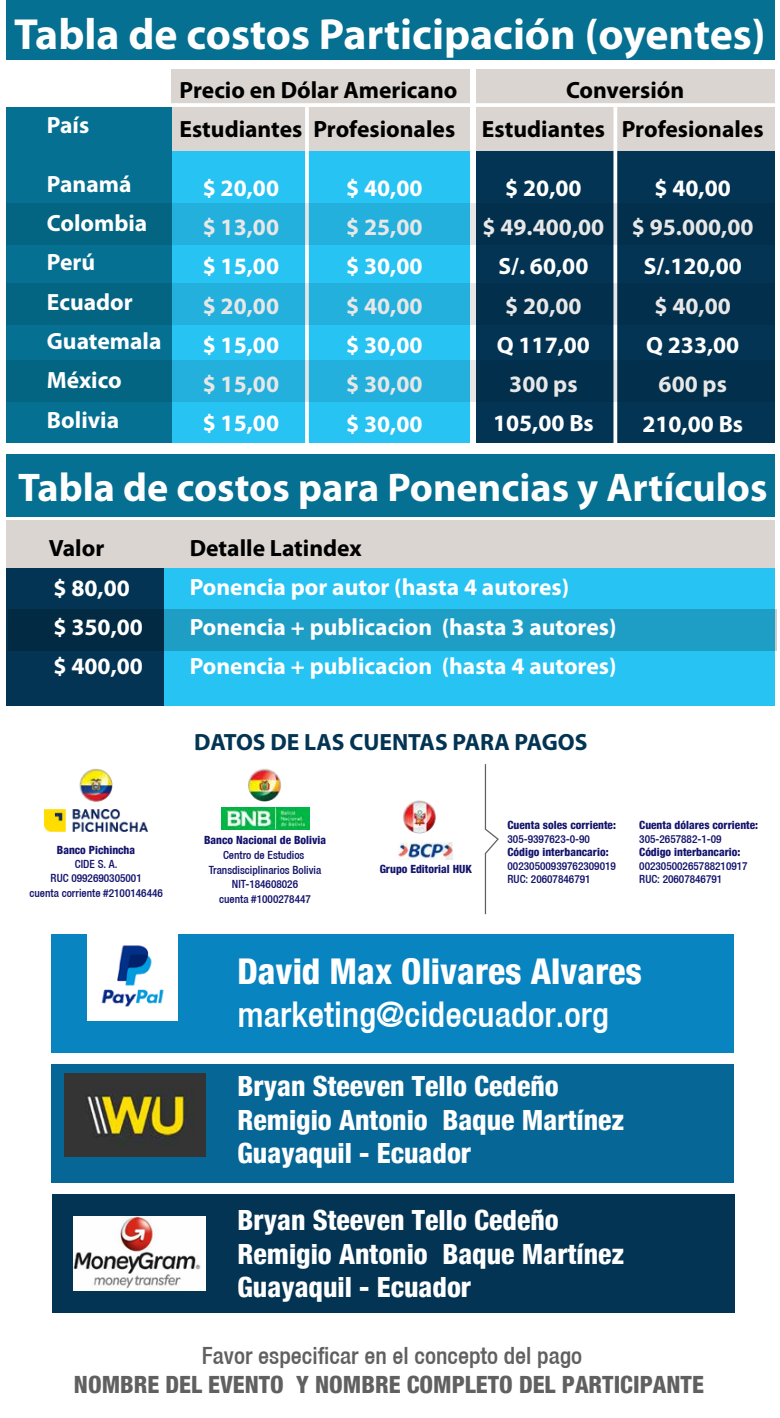
<style>
.page{position:relative;width:780px;height:1418px;background:#fff}
.page>*{position:absolute;margin:0;border:0;box-sizing:border-box;transform-origin:0 0}
.t1{font:700 43.75px "Myriad Pro";color:#fff}
.t2{font:700 40.12px "Myriad Pro";color:#fff}
.t3{font:500 condensed 35.5px "Helvetica 67";color:#fff}
.t4{font:800 condensed 35.5px "Helvetica 87";color:#fff}
.t5{font:800 condensed 27.88px/33.4px "Helvetica 87";color:#fff}
.t6{font:800 condensed 23.75px "Helvetica 87";color:#606060}
.t7{font:500 condensed 23.75px "Helvetica 67";color:#606060}
.t8{font:700 23.5px/39.2px "Myriad Pro";color:#fff}
.t9{font:700 23.5px "Myriad Pro";color:#000}
.t10{font:700 23.5px "Myriad Pro";color:#033453}
.t11{font:500 condensed 11.25px/14.8px "Helvetica 67";color:#14146d}
.t12{font:800 condensed 11.25px "Helvetica 87";color:#14146d}
</style>
<div class="page">
<div style="left:171px;top:70px;width:603px;height:86px;background:#dad5d1"></div>
<div style="left:163px;top:151px;width:307px;height:292px;background:#27c3f3"></div>
<div style="left:163px;top:520px;width:611px;height:185px;background:#27c3f3"></div>
<div style="left:476px;top:151px;width:298px;height:292px;background:#033453"></div>
<div style="left:6px;top:520px;width:157px;height:185px;background:#033453"></div>
<svg style="left:8px;top:609px;width:768px;height:41px;fill:#1f9ec5"></svg>
<div style="left:6px;top:0;width:768px;height:60px;background:#057091"></div>
<div style="left:470px;top:64px;width:6px;height:116px;background:#fff"></div>
<hr style="left:163px;top:103px;width:612px;height:4px;background:#fff">
<div style="left:6px;top:454px;width:768px;height:63px;background:#057091"></div>
<div style="left:6px;top:520px;width:768px;height:48px;background:#dad5d1"></div>
<svg style="left:305px;top:107px;width:4px;height:336px"></svg>
<svg style="left:613px;top:107px;width:4px;height:336px"></svg>
<div style="left:6px;top:107px;width:165px;height:336px;background:#057091"></div>
<svg style="left:6px;top:203px;width:612px;height:41px"></svg>
<svg style="left:6px;top:284px;width:612px;height:41px"></svg>
<svg style="left:6px;top:360px;width:612px;height:41px"></svg>
<div style="left:51px;top:934px;width:682px;height:118px;background:#0884c1"></div>
<div style="left:51px;top:1064px;width:682px;height:118px;background:#066696"></div>
<div style="left:52px;top:1193px;width:683px;height:119px;background:#033453"></div>
<img style="left:87px;top:934px;width:90px;height:86px">
<img style="left:65px;top:1073px;width:140px;height:83px">
<img style="left:74px;top:1216px;width:131px;height:73px">
<img style="left:45px;top:810px;width:102px;height:21px">
<img style="left:221px;top:807px;width:88px;height:22px">
<img style="left:398px;top:842px;width:54px;height:17px">
<img style="left:402px;top:800px;width:34px;height:33px;border-radius:17px">
<img style="left:79px;top:768px;width:34px;height:34px;border-radius:17px">
<img style="left:88px;top:777px;width:15px;height:16px">
<img style="left:248px;top:768px;width:33px;height:33px;border-radius:17px">
<svg style="left:484px;top:764px;width:15px;height:151px"></svg>
<h1 class="t1" style="left:14px;top:10px;width:753px">Tabla de costos Participación (oyentes)</h1>
<p class="t8" style="left:47px;top:106px;width:44px">País</p>
<p class="t8" style="left:47px;top:164px;width:116px">Panamá<br>Colombia<br>Perú<br>Ecuador<br>Guatemala<br>México<br>Bolivia</p>
<p class="t9" style="left:180px;top:77px;width:279px">Precio en Dólar Americano</p>
<p class="t9" style="left:566px;top:76px;width:120px">Conversión</p>
<p class="t9" style="left:179px;top:116px;width:125px">Estudiantes</p>
<p class="t9" style="left:621px;top:116px;width:143px">Profesionales</p>
<p class="t9" style="left:313px;top:116px;width:143px">Profesionales</p>
<p class="t9" style="left:482px;top:116px;width:125px">Estudiantes</p>
<p class="t8" style="left:203px;top:168px;width:78px;text-align:justify">$ 20,00 $ 13,00 $ 15,00 $ 20,00 $ 15,00 $ 15,00 $ 15,00</p>
<p class="t8" style="left:346px;top:169px;width:78px;text-align:justify">$ 40,00 $ 25,00 $ 30,00 $ 40,00 $ 30,00 $ 30,00 $ 30,00</p>
<p class="t8" style="left:482px;top:168px;width:123px;text-align:center">$ 20,00<br>$ 49.400,00<br>S/. 60,00<br>$ 20,00<br>Q 117,00<br>300 ps<br>105,00 Bs</p>
<p class="t8" style="left:632px;top:168px;width:123px;text-align:center">$ 40,00<br>$ 95.000,00<br>S/.120,00<br>$ 40,00<br>Q 233,00<br>600 ps<br>210,00 Bs</p>
<h2 class="t2" style="left:18px;top:465px;width:751px">Tabla de costos para Ponencias y Artículos</h2>
<p class="t9" style="left:190px;top:535px;width:173px">Detalle Latindex</p>
<p class="t8" style="left:190px;top:568px;width:428px">Ponencia por autor (hasta 4 autores)<br>Ponencia + publicacion (hasta 3 autores)<br>Ponencia + publicacion (hasta 4 autores)</p>
<p class="t9" style="left:49px;top:535px;width:57px">Valor</p>
<p class="t8" style="left:54px;top:568px;width:91px">$ 80,00 $ 350,00 $ 400,00</p>
<p class="t12" style="left:57px;top:842px;width:80px">Banco Pichincha</p>
<p class="t11" style="left:51px;top:870px;width:93px">RUC 0992690305001</p>
<p class="t11" style="left:75px;top:856px;width:44px">CIDE S. A.</p>
<p class="t11" style="left:30px;top:885px;width:135px">cuenta corriente #2100146446</p>
<p class="t10" style="left:194px;top:729px;width:394px">DATOS DE LAS CUENTAS PARA PAGOS</p>
<p class="t12" style="left:204px;top:833px;width:123px">Banco Nacional de Bolivia</p>
<p class="t11" style="left:209px;top:847px;width:114px;text-align:center">Centro de Estudios<br>Transdisciplinarios Bolivia<br>NIT-184608026<br>cuenta #1000278447</p>
<p class="t12" style="left:379px;top:861px;width:94px">Grupo Editorial HUK</p>
<p class="t12" style="left:507px;top:818px;width:110px">Cuenta soles corriente:</p>
<p class="t11" style="left:507px;top:831px;width:84px">305-9397623-0-90</p>
<p class="t12" style="left:507px;top:845px;width:103px">Código interbancario:</p>
<p class="t11" style="left:507px;top:859px;width:110px;line-height:13.5px">00230500939762309019<br>RUC: 20607846791</p>
<p class="t12" style="left:639px;top:818px;width:120px">Cuenta dólares corriente:</p>
<p class="t11" style="left:639px;top:831px;width:84px">305-2657882-1-09</p>
<p class="t12" style="left:639px;top:845px;width:103px">Código interbancario:</p>
<p class="t11" style="left:639px;top:859px;width:110px;line-height:13.5px">00230500265788210917<br>RUC: 20607846791</p>
<h3 class="t4" style="left:237px;top:949px;width:406px">David Max Olivares Alvares</h3>
<h3 class="t3" style="left:237px;top:992px;width:373px">marketing@cidecuador.org</h3>
<p class="t5" style="left:237px;top:1069px;width:388px">Bryan Steeven Tello Cedeño<br>Remigio Antonio Baque Martínez<br>Guayaquil - Ecuador</p>
<p class="t5" style="left:237px;top:1203px;width:388px">Bryan Steeven Tello Cedeño<br>Remigio Antonio Baque Martínez<br>Guayaquil - Ecuador</p>
<p class="t7" style="left:202px;top:1341px;width:381px">Favor especificar en el concepto del pago</p>
<p class="t6" style="left:74px;top:1369px;width:631px">NOMBRE DEL EVENTO Y NOMBRE COMPLETO DEL PARTICIPANTE</p>
</div>
